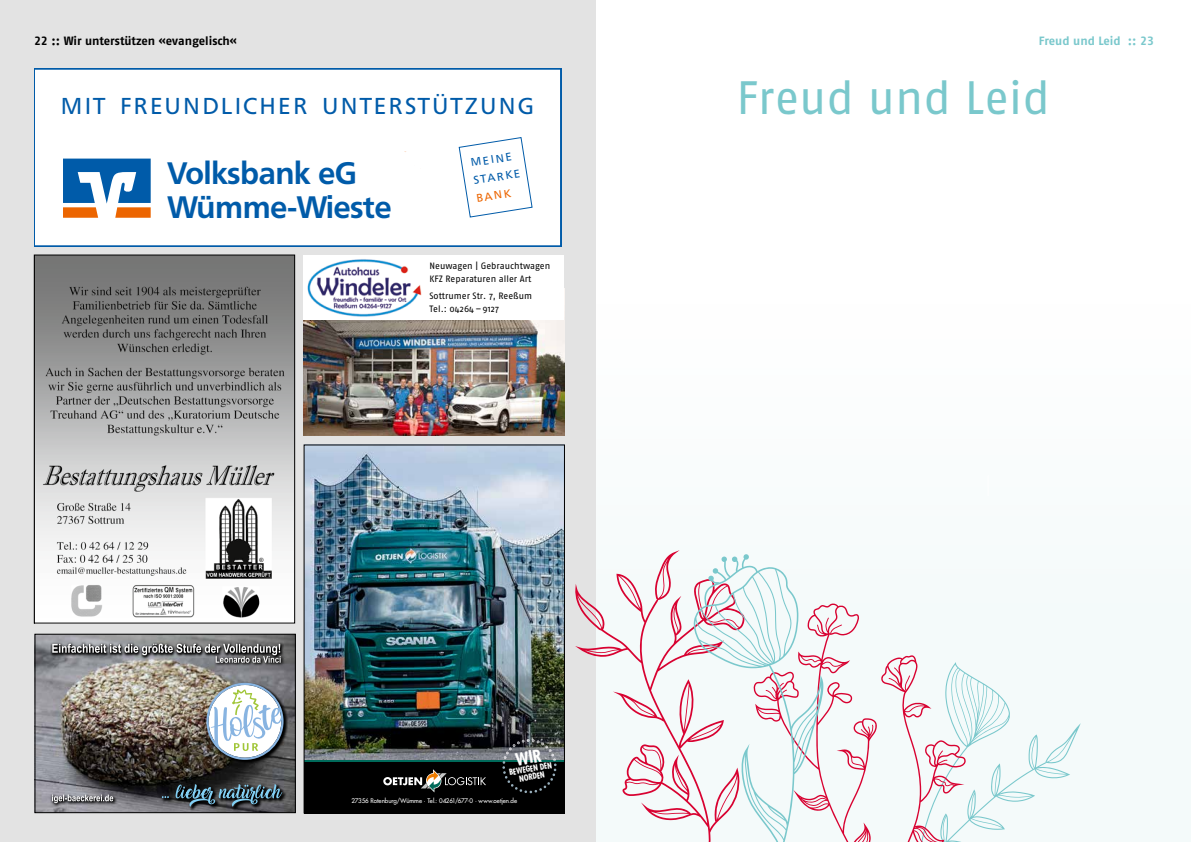
<style>
.page{position:relative;width:1191px;height:842px;background:#fff}
.page>*{position:absolute;margin:0;border:0;box-sizing:border-box;transform-origin:0 0}
.t1{font:46.8px "Fago No";color:#7ac8cc}
.t2{font:700 30.7px/33.6px "Frutiger VR";color:#005ba9}
.t3{font:22.8px "Frutiger VR";letter-spacing:.13em;color:#005ba9}
.t4{font:12px "Fago No Bold TF";letter-spacing:-.005em;color:#000}
.t5{font:12px "Fago No Bold TF";letter-spacing:-.005em;color:#7ac8cc}
.t6{font:11.1px/18.1px "Frutiger VR";color:#005ba9}
.t7{font:11.1px "Frutiger VR";color:#ec6500}
.t8{font:9.2px/13px "Fago No";color:#000}
.t9{font:700 condensed 8.2px/8.2px "Futura Std";color:#fff;text-align:center}
.t10{font:500 6.2px "Futura Std";letter-spacing:-.005em;color:#fff}
</style>
<div class="page">
<div style="left:595px;top:304px;width:596px;height:538px;background:#f4fafa"></div>
<div style="left:0;top:0;width:595px;height:842px;background:#e3e3e3"></div>
<img style="left:37px;top:636px;width:257px;height:175px">
<svg style="left:213px;top:654px;width:72px;height:13px"></svg>
<svg style="left:50px;top:792px;width:67px;height:15px"></svg>
<svg style="left:52px;top:794px;width:61px;height:9px"></svg>
<svg style="left:205px;top:682px;width:83px;height:82px"></svg>
<img style="left:206px;top:683px;width:77px;height:77px">
<svg style="left:161px;top:783px;width:126px;height:28px"></svg>
<svg style="left:162px;top:784px;width:120px;height:22px;background:#3d505a"></svg>
<svg style="left:50px;top:641px;width:234px;height:18px"></svg>
<svg style="left:52px;top:644px;width:229px;height:19px;background:#7f7f81"></svg>
<div style="left:35px;top:634px;width:261px;height:179px;border:1px solid #000"></div>
<img style="left:36px;top:257px;width:257px;height:364px">
<div style="left:34px;top:255px;width:261px;height:368px;border:1px solid #000"></div>
<div style="left:34px;top:69px;width:527px;height:177px;background:#fff"></div>
<svg style="left:414px;top:165px;width:7px;height:5px"></svg>
<svg style="left:63px;top:159px;width:88px;height:59px;background:#6f8fac"></svg>
<svg style="left:458px;top:136px;width:75px;height:82px;background:#f3f7fb"></svg>
<img style="left:304px;top:320px;width:260px;height:116px">
<div style="left:303px;top:255px;width:261px;height:65px;background:#fff"></div>
<img style="left:307px;top:259px;width:115px;height:58px">
<img style="left:306px;top:447px;width:257px;height:314px">
<div style="left:304px;top:761px;width:260px;height:52px;background:#000"></div>
<hr style="left:304px;top:761px;width:260px;height:1px;background:#006a5a">
<img style="left:532px;top:739px;width:24px;height:10px">
<img style="left:504px;top:740px;width:20px;height:9px">
<svg style="left:383px;top:769px;width:103px;height:23px"></svg>
<div style="left:304px;top:445px;width:261px;height:368px;border:1px solid #000"></div>
<svg style="left:575px;top:550px;width:118px;height:292px"></svg>
<svg style="left:823px;top:603px;width:94px;height:239px"></svg>
<svg style="left:901px;top:662px;width:179px;height:180px"></svg>
<svg style="left:693px;top:554px;width:130px;height:288px"></svg>
<svg style="left:502px;top:749px;width:54px;height:44px"></svg>
<h3 class="t4" style="left:34px;top:34px;width:204px">22 :: Wir unterstützen «evangelisch«</h3>
<h3 class="t3" style="left:62px;top:93px;width:474px">MIT FREUNDLICHER UNTERSTÜTZUNG</h3>
<h2 class="t2" style="left:167px;top:157px;width:225px">Volksbank eG<br>Wümme-Wieste</h2>
<p class="t6" style="left:470px;top:154px;width:48px;rotate:-9deg">MEINE<br>STARKE</p>
<p class="t7" style="left:476px;top:192px;width:36px;rotate:-9deg">BANK</p>
<p class="t8" style="left:429px;top:259px;width:122px">Neuwagen | Gebrauchtwagen<br>KFZ Reparaturen aller Art</p>
<p class="t8" style="left:429px;top:290px;width:104px">Sottrumer Str. 7, Reeßum<br>Tel.: 04264–9127</p>
<p class="t9" style="left:508px;top:768px;width:45px;rotate:-10deg">BEWEGEN DEN<br>NORDEN</p>
<p class="t10" style="left:351px;top:797px;width:167px">27356 Rotenburg/Wümme · Tel.: 04261/677-0 · www.oetjen.de</p>
<h3 class="t5" style="left:1039px;top:34px;width:117px">Freud und Leid :: 23</h3>
<h1 class="t1" style="left:736px;top:71px;width:315px">Freud und Leid</h1>
</div>
